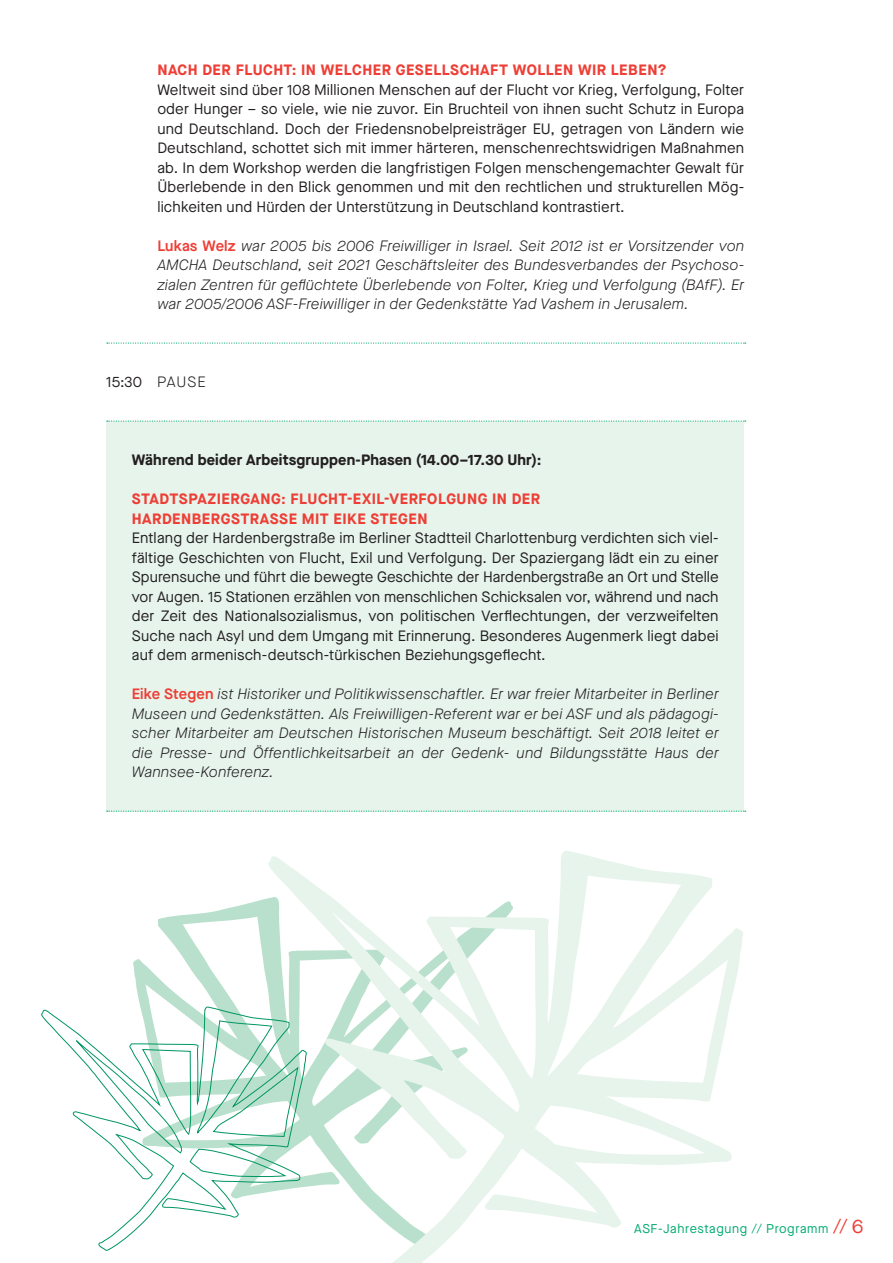
<style>
.page{position:relative;width:893px;height:1263px;background:#fff}
.page>*{position:absolute;margin:0;border:0;box-sizing:border-box;transform-origin:0 0}
.t1{font:15px/19.5px "Maison Neue";letter-spacing:.01em;color:#231f20;text-align:justify}
.t2{font:italic 300 15px/19.5px "Maison Neue";letter-spacing:.01em;color:#231f20;text-align:justify}
.t3{font:700 15px/19.5px "Maison Neue";letter-spacing:.035em;color:#ee3e35}
.t4{font:700 15px "Maison Neue";letter-spacing:.01em;color:#231f20}
.t5{font:12.75px "Maison Neue";letter-spacing:.045em;color:#00ab6f}
.s1{font-weight:600;font-style:normal;color:#ee3e35}
.s2{font-weight:300}
.s3{font-size:19.5px;color:#ee3e35}
</style>
<div class="page">
<div style="left:106px;top:421px;width:638px;height:390px;background:#e6f4ec"></div>
<svg style="left:107px;top:342px;width:639px;height:2px"></svg>
<svg style="left:107px;top:420px;width:639px;height:2px"></svg>
<svg style="left:107px;top:810px;width:639px;height:2px"></svg>
<svg style="left:133px;top:898px;width:135px;height:108px"></svg>
<svg style="left:268px;top:850px;width:475px;height:413px"></svg>
<svg style="left:41px;top:1006px;width:266px;height:245px"></svg>
<p class="t3" style="left:157px;top:60px;width:511px">NACH DER FLUCHT: IN WELCHER GESELLSCHAFT WOLLEN WIR LEBEN?</p>
<p class="t1" style="left:157px;top:79px;width:588px">Weltweit sind über 108 Millionen Menschen auf der Flucht vor Krieg, Verfolgung, Folter oder Hunger – so viele, wie nie zuvor. Ein Bruchteil von ihnen sucht Schutz in Europa und Deutschland. Doch der Friedensnobelpreisträger EU, getragen von Ländern wie Deutschland, schottet sich mit immer härteren, menschenrechtswidrigen Maßnahmen ab. In dem Workshop werden die langfristigen Folgen menschengemachter Gewalt für Überlebende in den Blick genommen und mit den rechtlichen und strukturellen Mög&shy;lichkeiten und Hürden der Unterstützung in Deutschland kontrastiert.</p>
<p class="t2" style="left:157px;top:236px;width:588px"><span class="s1">Lukas Welz</span> war 2005 bis 2006 Freiwilliger in Israel. Seit 2012 ist er Vorsitzender von AMCHA Deutschland, seit 2021 Geschäftsleiter des Bundesverbandes der Psychoso&shy;zialen Zentren für geflüchtete Überlebende von Folter, Krieg und Verfolgung (BAfF). Er war 2005/2006 ASF-Freiwilliger in der Gedenkstätte Yad Vashem in Jerusalem.</p>
<p class="t1" style="left:106px;top:372px;width:101px">15:30 <span class="s2">PAUSE</span></p>
<p class="t4" style="left:132px;top:449px;width:411px">Während beider Arbeitsgruppen-Phasen (14.00–17.30 Uhr):</p>
<p class="t3" style="left:132px;top:489px;width:410px">STADTSPAZIERGANG: FLUCHT-EXIL-VERFOLGUNG IN DER<br>HARDENBERGSTRASSE MIT EIKE STEGEN</p>
<p class="t1" style="left:132px;top:528px;width:588px">Entlang der Hardenbergstraße im Berliner Stadtteil Charlottenburg verdichten sich viel&shy;fältige Geschichten von Flucht, Exil und Verfolgung. Der Spaziergang lädt ein zu einer Spurensuche und führt die bewegte Geschichte der Hardenbergstraße an Ort und Stelle vor Augen. 15 Stationen erzählen von menschlichen Schicksalen vor, während und nach der Zeit des Nationalsozialismus, von politischen Verflechtungen, der verzweifelten Suche nach Asyl und dem Umgang mit Erinnerung. Besonderes Augenmerk liegt dabei auf dem armenisch-deutsch-türkischen Beziehungsgeflecht.</p>
<p class="t2" style="left:132px;top:684px;width:588px"><span class="s1">Eike Stegen</span> ist Historiker und Politikwissenschaftler. Er war freier Mitarbeiter in Berliner Museen und Gedenkstätten. Als Freiwilligen-Referent war er bei ASF und als pädagogi&shy;scher Mitarbeiter am Deutschen Historischen Museum beschäftigt. Seit 2018 leitet er die Presse- und Öffentlichkeitsarbeit an der Gedenk- und Bildungsstätte Haus der Wannsee-Konferenz.</p>
<p class="t5" style="left:634px;top:1220px;width:230px">ASF-Jahrestagung // Programm <span class="s3">// 6</span></p>
</div>
